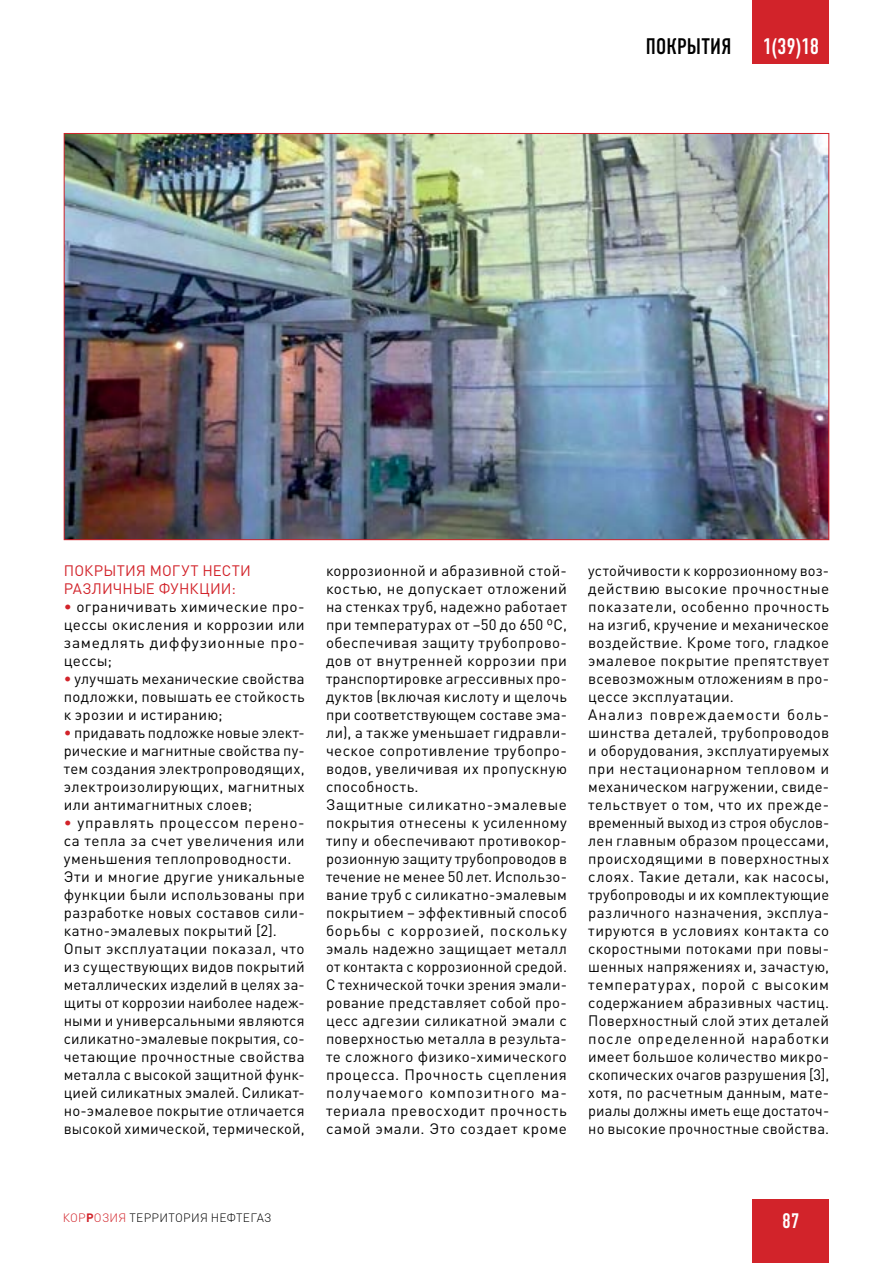
<style>
.page{position:relative;width:893px;height:1263px;background:#fff}
.page>*{position:absolute;margin:0;border:0;box-sizing:border-box;transform-origin:0 0}
.t1{font:22.5px "DIN Condensed C";letter-spacing:.015em;color:#000}
.t2{font:22.5px "DIN Condensed C";color:#fff}
.t3{font:21px "DIN Condensed C";color:#fff}
.t4{font:15px/18px "DIN Pro";letter-spacing:.02em;color:#000;text-align:justify}
.t5{font:15px/18px "DIN Pro";letter-spacing:.01em;color:#d2232a}
.t6{font:300 12px "DIN Pro";letter-spacing:.02em;color:#000}
.s1{color:#d2232a}
.s2{font-weight:700;color:#d2232a}
</style>
<div class="page">
<div style="left:753px;top:1199px;width:76px;height:64px;background:#d2232a"></div>
<div style="left:753px;top:0;width:76px;height:64px;background:#d2232a"></div>
<img style="left:66px;top:135px;width:761px;height:403px">
<h1 class="t1" style="left:646px;top:34px;width:87px">ПОКРЫТИЯ</h1>
<h1 class="t2" style="left:763px;top:34px;width:58px">1(39)18</h1>
<p class="t5" style="left:64px;top:561px;width:189px">ПОКРЫТИЯ МОГУТ НЕСТИ<br>РАЗЛИЧНЫЕ ФУНКЦИИ:</p>
<p class="t4" style="left:64px;top:597px;width:242px"><span class="s1">•</span> ограничивать химические про&shy;цессы окисления и коррозии или замедлять диффузионные про&shy;цессы;</p>
<p class="t4" style="left:64px;top:669px;width:242px"><span class="s1">•</span> улучшать механические свойства подложки, повышать ее стойкость к эрозии и истиранию;</p>
<p class="t4" style="left:64px;top:723px;width:242px"><span class="s1">•</span> придавать подложке новые элект&shy;рические и магнитные свойства пу&shy;тем создания электропроводящих, электроизолирующих, магнитных или антимагнитных слоев;</p>
<p class="t4" style="left:64px;top:813px;width:242px;text-align:left"><span class="s1">•</span> управлять процессом перено&shy;са тепла за счет увеличения или уменьшения теплопроводности.<br>Эти и многие другие уникальные функции были использованы при разработке новых составов сили&shy;катно-эмалевых покрытий [2].<br>Опыт эксплуатации показал, что из существующих видов покрытий металлических изделий в целях за&shy;щиты от коррозии наиболее надеж&shy;ными и универсальными являются силикатно-эмалевые покрытия, со&shy;четающие прочностные свойства металла с высокой защитной функ&shy;цией силикатных эмалей. Силикат&shy;но-эмалевое покрытие отличается высокой химической, термической,</p>
<p class="t4" style="left:326px;top:561px;width:242px;text-align:left">коррозионной и абразивной стой&shy;костью, не допускает отложений на стенках труб, надежно работает при температурах от –50 до 650 ºС, обеспечивая защиту трубопрово&shy;дов от внутренней коррозии при транспортировке агрессивных про&shy;дуктов (включая кислоту и щелочь при соответствующем составе эма&shy;ли), а также уменьшает гидравли&shy;ческое сопротивление трубопро&shy;водов, увеличивая их пропускную способность.<br>Защитные силикатно-эмалевые покрытия отнесены к усиленному типу и обеспечивают противокор&shy;розионную защиту трубопроводов в течение не менее 50 лет. Использо&shy;вание труб с силикатно-эмалевым покрытием – эффективный способ борьбы с коррозией, поскольку эмаль надежно защищает металл от контакта с коррозионной средой.<br>С технической точки зрения эмали&shy;рование представляет собой про&shy;цесс адгезии силикатной эмали с поверхностью металла в результа&shy;те сложного физико-химического процесса. Прочность сцепления получаемого композитного ма&shy;териала превосходит прочность самой эмали. Это создает кроме</p>
<p class="t4" style="left:588px;top:561px;width:242px;text-align:left">устойчивости к коррозионному воз&shy;действию высокие прочностные показатели, особенно прочность на изгиб, кручение и механическое воздействие. Кроме того, гладкое эмалевое покрытие препятствует всевозможным отложениям в про&shy;цессе эксплуатации.<br>Анализ повреждаемости боль&shy;шинства деталей, трубопроводов и оборудования, эксплуатируемых при нестационарном тепловом и механическом нагружении, свиде&shy;тельствует о том, что их прежде&shy;временный выход из строя обуслов&shy;лен главным образом процессами, происходящими в поверхностных слоях. Такие детали, как насосы, трубопроводы и их комплектующие различного назначения, эксплуа&shy;тируются в условиях контакта со скоростными потоками при повы&shy;шенных напряжениях и, зачастую, температурах, порой с высоким содержанием абразивных частиц.<br>Поверхностный слой этих деталей после определенной наработки имеет большое количество микро&shy;скопических очагов разрушения [3], хотя, по расчетным данным, мате&shy;риалы должны иметь еще достаточ&shy;но высокие прочностные свойства.</p>
<p class="t6" style="left:63px;top:1210px;width:211px"><span class="s1">КОР</span><span class="s2">Р</span><span class="s1">ОЗИЯ</span> ТЕРРИТОРИЯ НЕФТЕГАЗ</p>
<h2 class="t3" style="left:782px;top:1208px;width:19px">87</h2>
</div>
